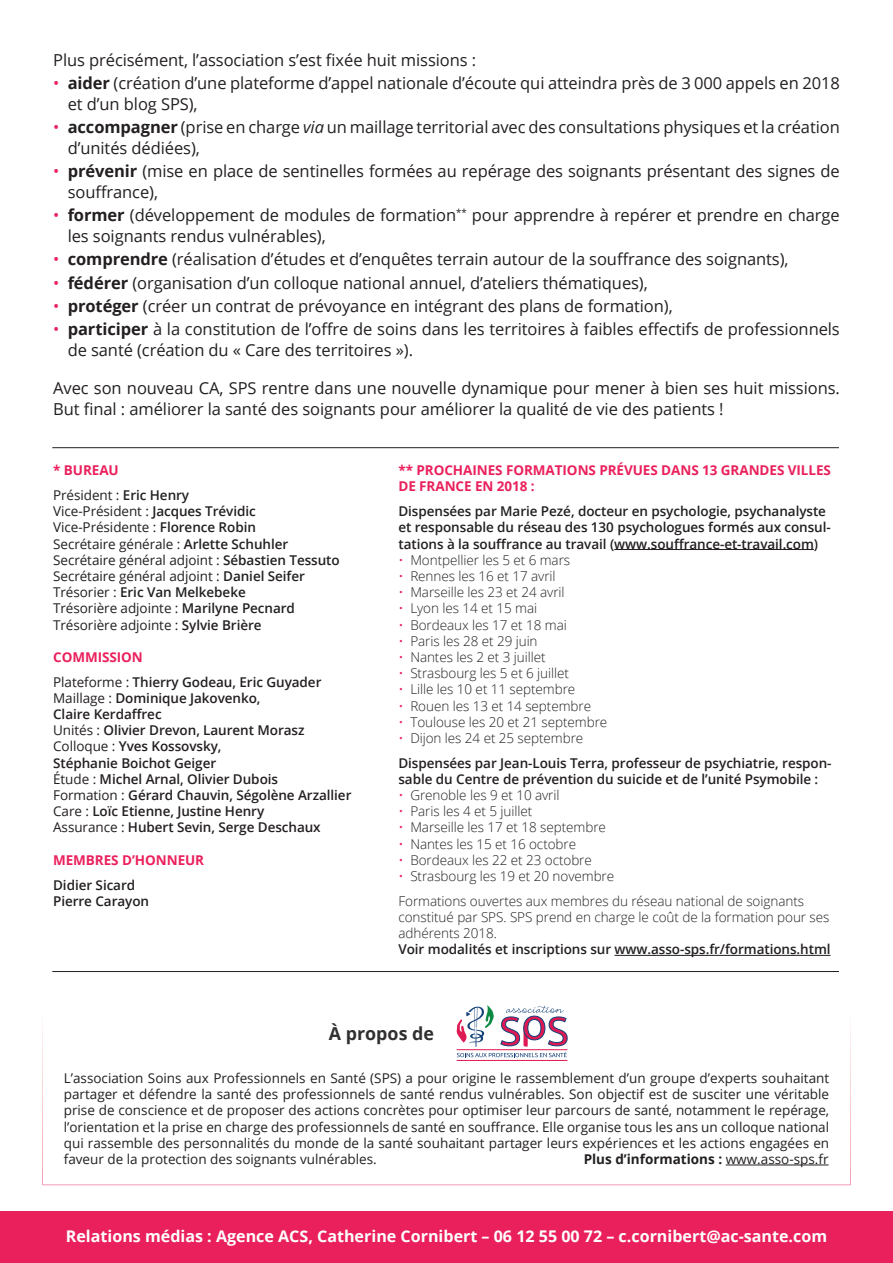
<style>
.page{position:relative;width:893px;height:1263px;background:#fff}
.page>*{position:absolute;margin:0;border:0;box-sizing:border-box;transform-origin:0 0}
.t1{font:700 17.85px "Open Sans";color:#312f30}
.t2{font:16.5px/21px "Open Sans";letter-spacing:-.005em;color:#231f20}
.t3{font:700 16.05px "Open Sans";color:#fff}
.t4{font:13.5px/16.2px "Open Sans";letter-spacing:-.005em;color:#231f20}
.t5{font:600 13.5px/16.2px "Open Sans";letter-spacing:-.005em;color:#231f20}
.t6{font:300 13.5px/24.8px "Open Sans";letter-spacing:-.005em;color:#231f20}
.t7{font:700 13.5px/16.2px "Open Sans";letter-spacing:-.005em;color:#ea205c}
.t8{font:700 13.5px "Open Sans";color:#231f20}
.s1{color:#ea205c}
.s2{font-weight:700}
.s3{font-style:italic}
.s4{font-weight:700;color:#ea205c}
.s5{font-weight:600}
.s6{font-weight:400}
.s7{font-weight:300;color:#ea205c}
.s8{font-weight:300}
</style>
<div class="page">
<div style="left:0;top:1212px;width:893px;height:51px;background:#ea205c"></div>
<svg style="left:43px;top:1028px;width:807px;height:157px"></svg>
<hr style="left:726px;top:1164px;width:103px;height:1px;background:#231f20">
<hr style="left:457px;top:1060px;width:110px;height:1px;background:#df1953">
<svg style="left:457px;top:1005px;width:111px;height:52px"></svg>
<hr style="left:614px;top:549px;width:200px;height:1px;background:#231f20">
<hr style="left:614px;top:955px;width:216px;height:1px;background:#231f20">
<hr style="left:52px;top:447px;width:787px;height:1px;background:#231f20">
<hr style="left:52px;top:971px;width:787px;height:1px;background:#231f20">
<p class="t2" style="left:53px;top:49px;width:425px">Plus précisément, l’association s’est fixée huit missions :</p>
<p class="t2" style="left:68px;top:72px;width:774px;text-indent:-15px"><span class="s1">•</span> <span class="s2">aider</span> (création d’une plateforme d’appel nationale d’écoute qui atteindra près de 3 000 appels en 2018 et d’un blog SPS),</p>
<p class="t2" style="left:68px;top:116px;width:774px;text-indent:-15px"><span class="s1">•</span> <span class="s2">accompagner</span> (prise en charge <span class="s3">via</span> un maillage territorial avec des consultations physiques et la création d’unités dédiées),</p>
<p class="t2" style="left:68px;top:160px;width:774px;text-indent:-15px"><span class="s1">•</span> <span class="s2">prévenir</span> (mise en place de sentinelles formées au repérage des soignants présentant des signes de souffrance),</p>
<p class="t2" style="left:68px;top:204px;width:774px;text-indent:-15px"><span class="s1">•</span> <span class="s2">former</span> (développement de modules de formation<sup>**</sup> pour apprendre à repérer et prendre en charge les soignants rendus vulnérables),</p>
<p class="t2" style="left:53px;top:249px;width:737px"><span class="s1">•</span> <span class="s2">comprendre</span> (réalisation d’études et d’enquêtes terrain autour de la souffrance des soignants),</p>
<p class="t2" style="left:53px;top:272px;width:596px"><span class="s1">•</span> <span class="s2">fédérer</span> (organisation d’un colloque national annuel, d’ateliers thématiques),</p>
<p class="t2" style="left:53px;top:295px;width:621px"><span class="s1">•</span> <span class="s2">protéger</span> (créer un contrat de prévoyance en intégrant des plans de formation),</p>
<p class="t2" style="left:68px;top:318px;width:774px;text-indent:-15px"><span class="s1">•</span> <span class="s2">participer</span> à la constitution de l’offre de soins dans les territoires à faibles effectifs de professionnels de santé (création du « Care des territoires »).</p>
<p class="t2" style="left:53px;top:377px;width:788px">Avec son nouveau CA, SPS rentre dans une nouvelle dynamique pour mener à bien ses huit missions.<br>But final : améliorer la santé des soignants pour améliorer la qualité de vie des patients !</p>
<p class="t4" style="left:53px;top:458px;width:138px;line-height:24.8px"><span class="s4">* BUREAU<br></span>Président : <span class="s5">Eric Henry</span></p>
<p class="t4" style="left:53px;top:503px;width:288px">Vice-Président : <span class="s5">Jacques Trévidic </span>Vice-Présidente : <span class="s5">Florence Robin<br></span>Secrétaire générale : <span class="s5">Arlette Schuhler </span>Secrétaire général adjoint : <span class="s5">Sébastien Tessuto </span>Secrétaire général adjoint : <span class="s5">Daniel Seifer </span>Trésorier : <span class="s5">Eric Van Melkebeke<br></span>Trésorière adjointe : <span class="s5">Marilyne Pecnard </span>Trésorière adjointe : <span class="s5">Sylvie Brière</span></p>
<p class="t5" style="left:53px;top:644px;width:270px;line-height:24.8px"><span class="s4">COMMISSION<br></span><span class="s6">Plateforme :</span> Thierry Godeau, Eric Guyader</p>
<p class="t5" style="left:53px;top:689px;width:300px"><span class="s6">Maillage :</span> Dominique Jakovenko,<br>Claire Kerdaffrec<br><span class="s6">Unités :</span> Olivier Drevon, Laurent Morasz <span class="s6">Colloque :</span> Yves Kossovsky,<br>Stéphanie Boichot Geiger<br><span class="s6">Étude :</span> Michel Arnal, Olivier Dubois<br><span class="s6">Formation :</span> Gérard Chauvin, Ségolène Arzallier <span class="s6">Care :</span> Loïc Etienne, Justine Henry<br><span class="s6">Assurance :</span> Hubert Sevin, Serge Deschaux</p>
<p class="t7" style="left:53px;top:851px;width:153px">MEMBRES D’HONNEUR</p>
<p class="t5" style="left:53px;top:876px;width:97px">Didier Sicard<br>Pierre Carayon</p>
<p class="t7" style="left:398px;top:462px;width:434px">** PROCHAINES FORMATIONS PRÉVUES DANS 13 GRANDES VILLES<br>DE FRANCE EN 2018 :</p>
<p class="t5" style="left:398px;top:503px;width:434px">Dispensées par Marie Pezé, docteur en psychologie, psychanalyste et responsable du réseau des 130 psychologues formés aux consul&shy;tations à la souffrance au travail (www.souffrance-et-travail.com)</p>
<p class="t6" style="left:398px;top:547px;width:173px"><span class="s1">•</span> Montpellier les 5 et 6 mars</p>
<p class="t6" style="left:398px;top:563px;width:159px"><span class="s1">•</span> Rennes les 16 et 17 avril</p>
<p class="t6" style="left:398px;top:579px;width:168px"><span class="s1">•</span> Marseille les 23 et 24 avril</p>
<p class="t6" style="left:398px;top:596px;width:140px"><span class="s1">•</span> Lyon les 14 et 15 mai</p>
<p class="t6" style="left:398px;top:612px;width:170px"><span class="s1">•</span> Bordeaux les 17 et 18 mai</p>
<p class="t6" style="left:398px;top:628px;width:141px"><span class="s1">•</span> Paris les 28 et 29 juin</p>
<p class="t6" style="left:398px;top:644px;width:149px"><span class="s1">•</span> Nantes les 2 et 3 juillet</p>
<p class="t6" style="left:398px;top:660px;width:172px"><span class="s1">•</span> Strasbourg les 5 et 6 juillet</p>
<p class="t6" style="left:398px;top:677px;width:178px"><span class="s1">•</span> Lille les 10 et 11 septembre</p>
<p class="t6" style="left:398px;top:693px;width:194px"><span class="s1">•</span> Rouen les 13 et 14 septembre</p>
<p class="t6" style="left:398px;top:709px;width:210px"><span class="s1">•</span> Toulouse les 20 et 21 septembre</p>
<p class="t5" style="left:398px;top:725px;width:435px;line-height:24.8px"><span class="s7">•</span> <span class="s8">Dijon les 24 et 25 septembre<br></span>Dispensées par Jean-Louis Terra, professeur de psychiatrie, respon-</p>
<p class="t5" style="left:398px;top:770px;width:421px">sable du Centre de prévention du suicide et de l’unité Psymobile :</p>
<p class="t6" style="left:398px;top:782px;width:163px"><span class="s1">•</span> Grenoble les 9 et 10 avril</p>
<p class="t6" style="left:398px;top:799px;width:135px"><span class="s1">•</span> Paris les 4 et 5 juillet</p>
<p class="t6" style="left:398px;top:815px;width:209px"><span class="s1">•</span> Marseille les 17 et 18 septembre</p>
<p class="t6" style="left:398px;top:831px;width:179px"><span class="s1">•</span> Nantes les 15 et 16 octobre</p>
<p class="t6" style="left:398px;top:847px;width:195px"><span class="s1">•</span> Bordeaux les 22 et 23 octobre</p>
<p class="t6" style="left:398px;top:863px;width:407px"><span class="s1">•</span> Strasbourg les 19 et 20 novembre<br>Formations ouvertes aux membres du réseau national de soignants</p>
<p class="t6" style="left:398px;top:908px;width:432px;line-height:16.2px">constitué par SPS. SPS prend en charge le coût de la formation pour ses adhérents 2018.</p>
<p class="t5" style="left:398px;top:941px;width:434px">Voir modalités et inscriptions sur www.asso-sps.fr/formations.html</p>
<p class="t1" style="left:329px;top:1021px;width:107px">À propos de</p>
<p class="t4" style="left:64px;top:1069px;width:767px;text-align:justify">L’association Soins aux Professionnels en Santé (SPS) a pour origine le rassemblement d’un groupe d’experts souhaitant partager et défendre la santé des professionnels de santé rendus vulnérables. Son objectif est de susciter une véritable prise de conscience et de proposer des actions concrètes pour optimiser leur parcours de santé, notamment le repérage, l’orientation et la prise en charge des professionnels de santé en souffrance. Elle organise tous les ans un colloque national qui rassemble des personnalités du monde de la santé souhaitant partager leurs expériences et les actions engagées en faveur de la protection des soignants vulnérables.</p>
<p class="t8" style="left:584px;top:1149px;width:246px">Plus d’informations : <span class="s6">www.asso-sps.fr</span></p>
<p class="t3" style="left:66px;top:1224px;width:763px">Relations médias : Agence ACS, Catherine Cornibert – 06 12 55 00 72 – c.cornibert@ac-sante.com</p>
</div>
